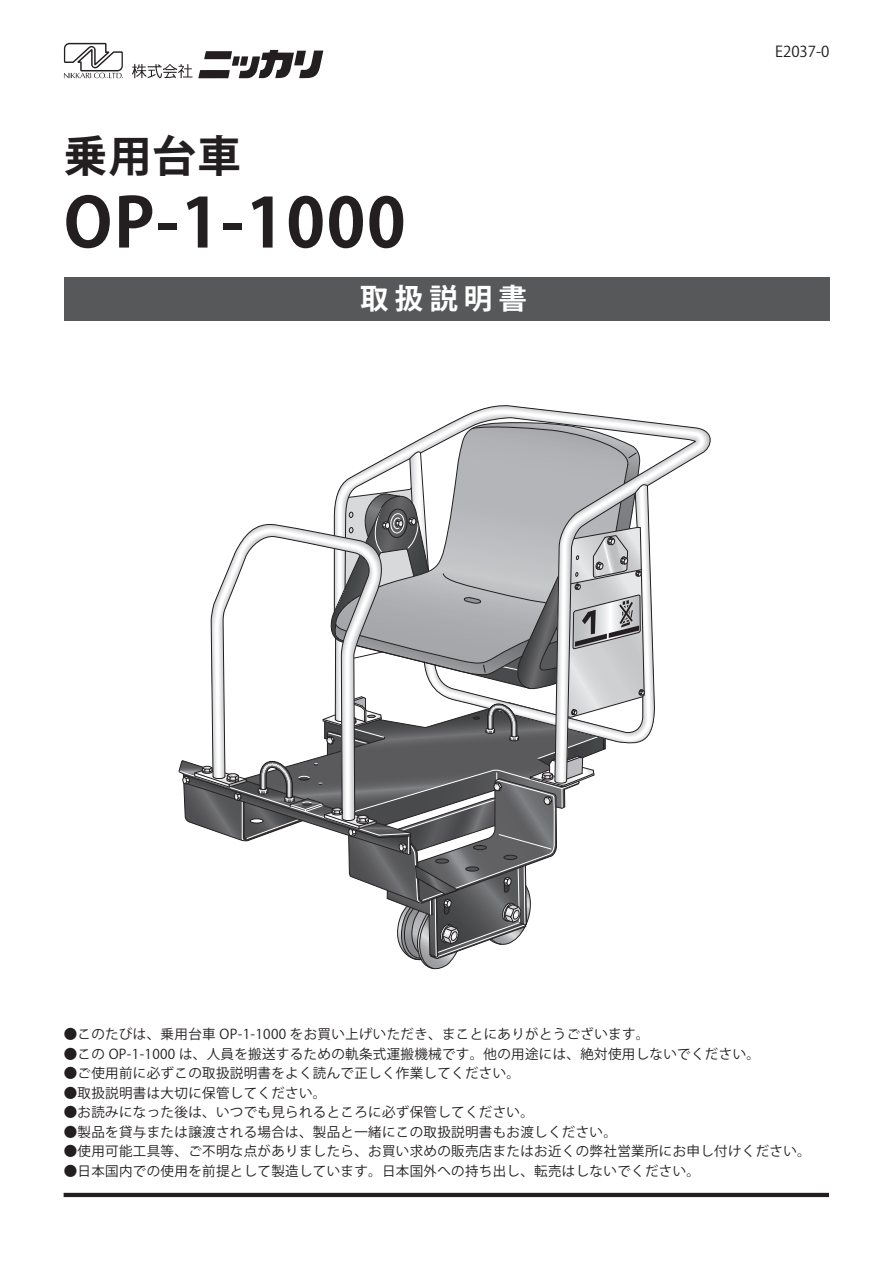
<style>
.page{position:relative;width:893px;height:1263px;background:#fff}
.page>*{position:absolute;margin:0;border:0;box-sizing:border-box;transform-origin:0 0}
.t1{font:700 67.5px "Koz Go Pro";letter-spacing:.025em;color:#231f20}
.t2{font:700 43.5px "Koz Go Pro";color:#231f20}
.t3{font:700 28.5px "Koz Go Pro";color:#fff}
.t4{font:15px "Koz Go Pro";color:#231f20}
.t5{font:13.5px "Koz Go Pro";letter-spacing:.025em;color:#231f20}
</style>
<div class="page">
<svg style="left:460px;top:405px;width:251px;height:52px"></svg>
<svg style="left:446px;top:418px;width:250px;height:318px"></svg>
<svg style="left:178px;top:425px;width:470px;height:544px"></svg>
<svg style="left:132px;top:50px;width:191px;height:29px"></svg>
<svg style="left:64px;top:43px;width:59px;height:36px"></svg>
<div style="left:64px;top:277px;width:765px;height:43px;background:#57585a"></div>
<hr style="left:64px;top:1193px;width:765px;height:4px;background:#231f20">
<h2 class="t2" style="left:64px;top:128px;width:179px">乗用台車</h2>
<h1 class="t1" style="left:64px;top:179px;width:343px">OP-1-1000</h1>
<h3 class="t3" style="left:360px;top:280px;width:169px">取 扱 説 明 書</h3>
<p class="t4" style="left:775px;top:42px;width:56px">E2037-0</p>
<p class="t5" style="left:64px;top:1026px;width:587px">●このたびは、乗用台車 OP-1-1000 をお買い上げいただき、まことにありがとうございます。</p>
<p class="t5" style="left:64px;top:1045px;width:698px">●この OP-1-1000 は、人員を搬送するための軌条式運搬機械です。他の用途には、絶対使用しないでください。</p>
<p class="t5" style="left:64px;top:1065px;width:458px">●ご使用前に必ずこの取扱説明書をよく読んで正しく作業してください。</p>
<p class="t5" style="left:64px;top:1084px;width:264px">●取扱説明書は大切に保管してください。</p>
<p class="t5" style="left:64px;top:1104px;width:472px">●お読みになった後は、いつでも見られるところに必ず保管してください。</p>
<p class="t5" style="left:64px;top:1123px;width:555px">●製品を貸与または譲渡される場合は、製品と一緒にこの取扱説明書もお渡しください。</p>
<p class="t5" style="left:64px;top:1143px;width:748px">●使用可能工具等、ご不明な点がありましたら、お買い求めの販売店またはお近くの弊社営業所にお申し付けください。</p>
<p class="t5" style="left:64px;top:1162px;width:638px">●日本国内での使用を前提として製造しています。日本国外への持ち出し、転売はしないでください。</p>
</div>
